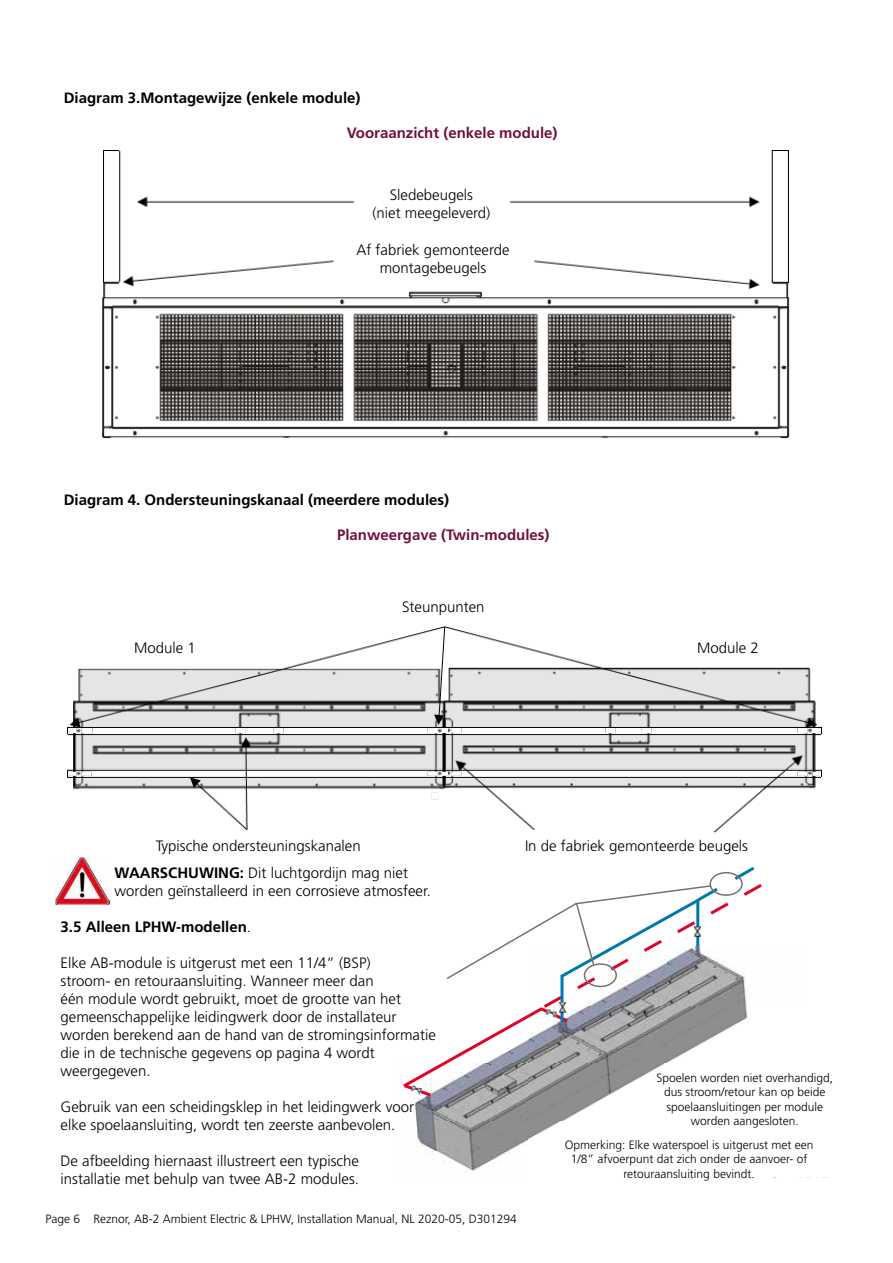
<style>
.page{position:relative;width:893px;height:1263px;background:#fff}
.page>*{position:absolute;margin:0;border:0;box-sizing:border-box;transform-origin:0 0}
.t1{font:300 15px/18px "Frutiger LT Pro";color:#000}
.t2{font:700 15px "Frutiger LT Pro";color:#000}
.t3{font:700 15px "Frutiger LT Pro";color:#71103d}
.t4{font:300 12px/14.4px "Frutiger LT Pro";color:#000;text-align:center}
.s1{font-weight:700}
.s2{font-weight:300}
</style>
<div class="page">
<img style="left:102px;top:150px;width:688px;height:289px">
<div style="left:369px;top:189px;width:125px;height:32px;background:#fff"></div>
<div style="left:346px;top:244px;width:174px;height:32px;background:#fff"></div>
<img style="left:67px;top:626px;width:755px;height:206px">
<div style="left:102px;top:642px;width:126px;height:18px;background:#fff"></div>
<div style="left:665px;top:642px;width:126px;height:18px;background:#fff"></div>
<img style="left:414px;top:1106px;width:415px;height:72px">
<svg style="left:403px;top:866px;width:359px;height:240px"></svg>
<img style="left:55px;top:858px;width:57px;height:47px">
<p class="t2" style="left:64px;top:89px;width:298px">Diagram 3.Montagewijze (enkele module)</p>
<p class="t3" style="left:347px;top:124px;width:212px">Vooraanzicht (enkele module)</p>
<p class="t1" style="left:372px;top:186px;width:120px;text-align:center">Sledebeugels<br>(niet meegeleverd)</p>
<p class="t1" style="left:356px;top:241px;width:155px;text-align:center">Af fabriek gemonteerde montagebeugels</p>
<p class="t2" style="left:64px;top:491px;width:387px">Diagram 4. Ondersteuningskanaal (meerdere modules)</p>
<p class="t3" style="left:337px;top:526px;width:214px">Planweergave (Twin-modules)</p>
<p class="t1" style="left:402px;top:598px;width:84px">Steunpunten</p>
<p class="t1" style="left:134px;top:639px;width:63px">Module 1</p>
<p class="t1" style="left:697px;top:639px;width:63px">Module 2</p>
<p class="t1" style="left:156px;top:837px;width:207px">Typische ondersteuningskanalen</p>
<p class="t1" style="left:525px;top:837px;width:225px">In de fabriek gemonteerde beugels</p>
<p class="t1" style="left:115px;top:864px;width:318px"><span class="s1">WAARSCHUWING:</span> Dit luchtgordijn mag niet worden geïnstalleerd in een corrosieve atmosfeer.</p>
<p class="t2" style="left:61px;top:918px;width:192px">3.5 Alleen LPHW-modellen<span class="s2">.</span></p>
<p class="t1" style="left:61px;top:954px;width:377px">Elke AB-module is uitgerust met een 11/4” (BSP)<br>stroom- en retouraansluiting. Wanneer meer dan<br>één module wordt gebruikt, moet de grootte van het gemeenschappelijke leidingwerk door de installateur worden berekend aan de hand van de stromingsinformatie die in de technische gegevens op pagina 4 wordt weergegeven.</p>
<p class="t1" style="left:61px;top:1098px;width:355px">Gebruik van een scheidingsklep in het leidingwerk voor elke spoelaansluiting, wordt ten zeerste aanbevolen.</p>
<p class="t1" style="left:61px;top:1152px;width:300px">De afbeelding hiernaast illustreert een typische installatie met behulp van twee AB-2 modules.</p>
<p class="t4" style="left:45px;top:1212px;width:473px">Page 6 Reznor, AB-2 Ambient Electric &amp; LPHW, Installation Manual, NL 2020-05, D301294</p>
<p class="t4" style="left:657px;top:1071px;width:178px">Spoelen worden niet overhandigd, dus stroom/retour kan op beide spoelaansluitingen per module worden aangesloten.</p>
<p class="t4" style="left:565px;top:1138px;width:250px">Opmerking: Elke waterspoel is uitgerust met een<br>1/8” afvoerpunt dat zich onder de aanvoer- of retouraansluiting bevindt.</p>
</div>
